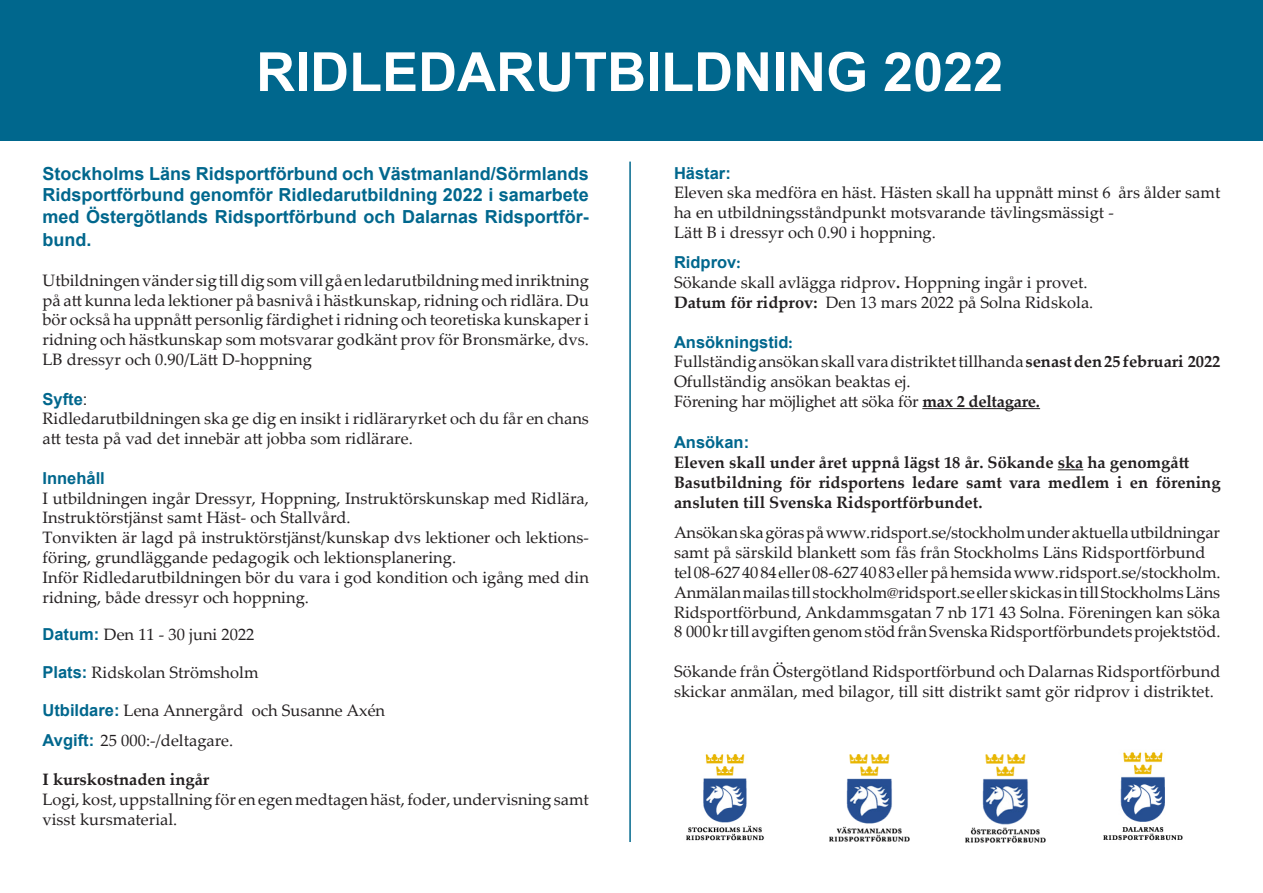
<style>
.page{position:relative;width:1263px;height:893px;background:#fff}
.page>*{position:absolute;margin:0;border:0;box-sizing:border-box;transform-origin:0 0}
.t1{font:700 54px "Arial";color:#fff}
.t2{font:700 18px/21.6px "Arial";color:#00678d;text-align:justify}
.t3{font:16.5px/19.8px "Palatino Linotype";color:#231f20}
.t4{font:700 16.5px/19.8px "Palatino Linotype";color:#231f20}
.t5{font:700 16.5px "Arial";color:#00678d}
.s1{font-weight:400;color:#231f20}
.s2{font-family:"Arial";font-weight:700;color:#00678d}
.s3{font-family:"Palatino Linotype"}
.s4{font-weight:700}
</style>
<div class="page">
<hr style="left:922px;top:408px;width:118px;height:1px;background:#231f20">
<svg style="left:1058px;top:469px;width:25px;height:1px"></svg>
<div style="left:0;top:0;width:1263px;height:140px;background:#00678d"></div>
<hr style="left:629px;top:162px;width:2px;height:680px;background:#00678d">
<img style="left:1103px;top:752px;width:80px;height:89px">
<img style="left:686px;top:754px;width:78px;height:87px">
<img style="left:965px;top:754px;width:80px;height:88px">
<img style="left:830px;top:754px;width:79px;height:88px">
<p class="t1" style="left:256px;top:34px;width:749px">RIDLEDARUTBILDNING 2022</p>
<p class="t2" style="left:43px;top:163px;width:548px">Stockholms Läns Ridsportförbund och Västmanland/Sörmlands Ridsportförbund genomför Ridledarutbildning 2022 i samarbete med Östergötlands Ridsportförbund och Dalarnas Ridsportför-</p>
<p class="t2" style="left:43px;top:229px;width:50px">bund.</p>
<p class="t3" style="left:43px;top:270px;width:548px;text-align:justify">Utbildningen vänder sig till dig som vill gå en ledarutbildning med inriktning på att kunna leda lektioner på basnivå i hästkunskap, ridning och ridlära. Du bör också ha uppnått personlig färdighet i ridning och teoretiska kunskaper i ridning och hästkunskap som motsvarar godkänt prov för Bronsmärke, dvs.<br>LB dressyr och 0.90/Lätt D-hoppning</p>
<p class="t5" style="left:43px;top:387px;width:46px">Syfte<span class="s1">:</span></p>
<p class="t3" style="left:43px;top:408px;width:548px">Ridledarutbildningen ska ge dig en insikt i ridläraryrket och du får en chans att testa på vad det innebär att jobba som ridlärare.</p>
<p class="t5" style="left:43px;top:466px;width:64px">Innehåll</p>
<p class="t3" style="left:43px;top:487px;width:548px">I utbildningen ingår Dressyr, Hoppning, Instruktörskunskap med Ridlära,<br>Instruktörstjänst samt Häst- och Stallvård.</p>
<p class="t3" style="left:43px;top:527px;width:548px">Tonvikten är lagd på instruktörstjänst/kunskap dvs lektioner och lektions&shy;föring, grundläggande pedagogik och lektionsplanering.</p>
<p class="t3" style="left:43px;top:567px;width:548px">Inför Ridledarutbildningen bör du vara i god kondition och igång med din ridning, både dressyr och hoppning.</p>
<p class="t3" style="left:43px;top:624px;width:214px"><span class="s2">Datum:</span> Den 11 - 30 juni 2022</p>
<p class="t3" style="left:43px;top:661px;width:218px"><span class="s2">Plats:</span> Ridskolan Strömsholm</p>
<p class="t3" style="left:43px;top:699px;width:344px"><span class="s2">Utbildare:</span> Lena Annergård och Susanne Axén</p>
<p class="t3" style="left:43px;top:730px;width:192px"><span class="s2">Avgift:</span> 25 000:-/deltagare.</p>
<p class="t4" style="left:43px;top:769px;width:168px">I kurskostnaden ingår</p>
<p class="t3" style="left:43px;top:789px;width:548px">Logi, kost, uppstallning för en egen medtagen häst, foder, undervisning samt visst kursmaterial.</p>
<p class="t5" style="left:674px;top:161px;width:58px">Hästar:</p>
<p class="t3" style="left:674px;top:182px;width:548px">Eleven ska medföra en häst. Hästen skall ha uppnått minst 6 års ålder samt ha en utbildningsståndpunkt motsvarande tävlingsmässigt -</p>
<p class="t3" style="left:674px;top:222px;width:263px">Lätt B i dressyr och 0.90 i hoppning.</p>
<p class="t5" style="left:674px;top:251px;width:68px">Ridprov<span class="s3">:</span></p>
<p class="t3" style="left:674px;top:272px;width:415px">Sökande skall avlägga ridprov<span class="s4">.</span> Hoppning ingår i provet.</p>
<p class="t3" style="left:674px;top:292px;width:421px"><span class="s4">Datum för ridprov:</span> Den 13 mars 2022 på Solna Ridskola.</p>
<p class="t5" style="left:674px;top:330px;width:120px">Ansökningstid<span class="s3">:</span></p>
<p class="t3" style="left:674px;top:351px;width:548px">Fullständig ansökan skall vara distriktet tillhanda <span class="s4">senast den 25 februari 2022</span></p>
<p class="t3" style="left:674px;top:371px;width:238px">Ofullständig ansökan beaktas ej.</p>
<p class="t3" style="left:674px;top:391px;width:368px">Förening har möjlighet att söka för <span class="s4">max 2 deltagare.</span></p>
<p class="t5" style="left:674px;top:431px;width:77px">Ansökan:</p>
<p class="t4" style="left:674px;top:452px;width:517px">Eleven skall under året uppnå lägst 18 år. Sökande ska ha genomgått</p>
<p class="t4" style="left:674px;top:472px;width:548px">Basutbildning för ridsportens ledare samt vara medlem i en förening ansluten till Svenska Ridsportförbundet.</p>
<p class="t3" style="left:674px;top:522px;width:548px">Ansökan ska göras på www.ridsport.se/stockholm under aktuella utbildningar samt på särskild blankett som fås från Stockholms Läns Ridsportförbund</p>
<p class="t3" style="left:674px;top:562px;width:548px;text-align:justify">tel 08-627 40 84 eller 08-627 40 83 eller på hemsida www.ridsport.se/stockholm.<br>Anmälan mailas till stockholm@ridsport.se eller skickas in till Stockholms Läns Ridsportförbund, Ankdammsgatan 7 nb 171 43 Solna. Föreningen kan söka</p>
<p class="t3" style="left:674px;top:621px;width:548px">8 000 kr till avgiften genom stöd från Svenska Ridsportförbundets projektstöd.</p>
<p class="t3" style="left:674px;top:661px;width:548px">Sökande från Östergötland Ridsportförbund och Dalarnas Ridsportförbund skickar anmälan, med bilagor, till sitt distrikt samt gör ridprov i distriktet.</p>
</div>
